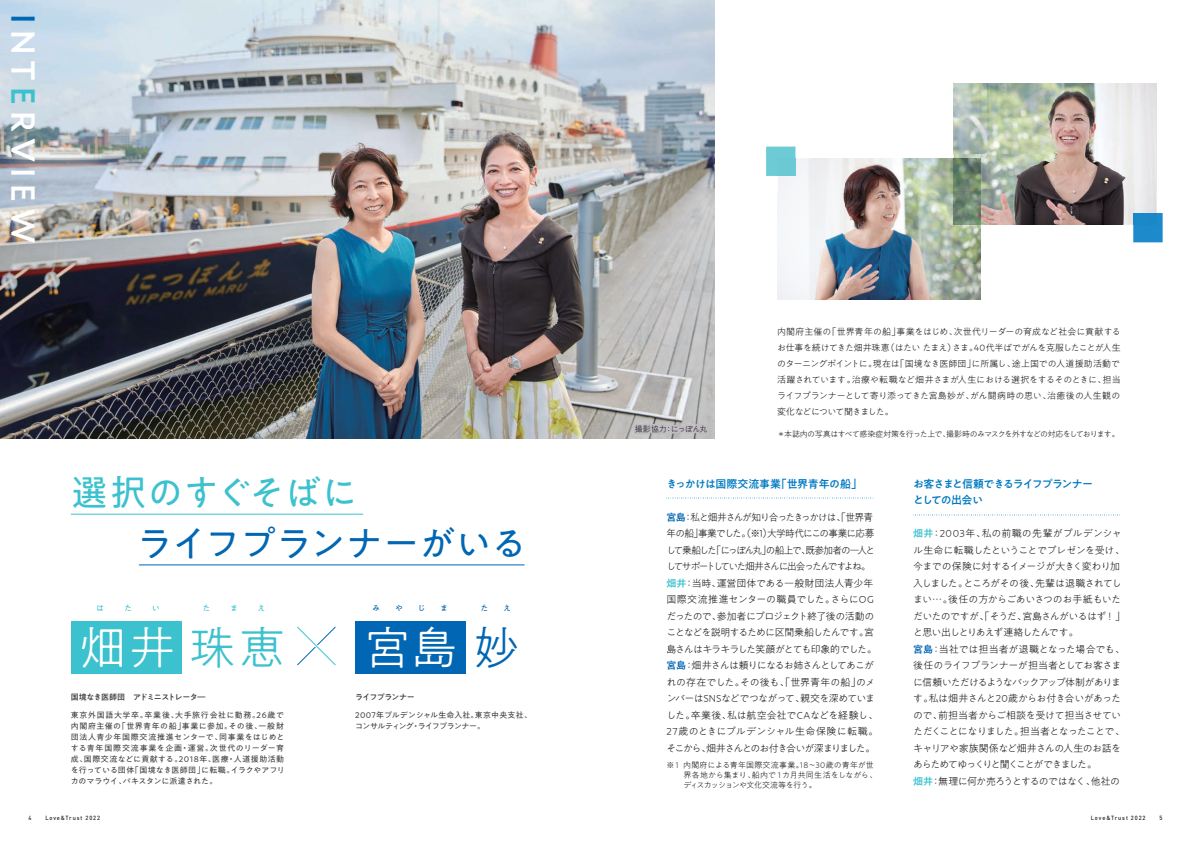
<style>
.page{position:relative;width:1191px;height:842px;background:#fff}
.page>*{position:absolute;margin:0;border:0;box-sizing:border-box;transform-origin:0 0}
.t1{font:300 46.1px "PA1 Gothic Std";letter-spacing:.085em;color:#fff}
.t2{font:36px "PA1 Gothic Std";color:#0166b3}
.t3{font:36px "PA1 Gothic Std";letter-spacing:.01em;color:#3cc1ce}
.t4{font:500 33px "PA1 Gothic Std";letter-spacing:.185em;color:#fff}
.t5{font:500 11px/16.5px "PA1 Gothic Std";letter-spacing:-.095em;color:#007ac2}
.t6{font:500 11px "PA1 Gothic Std";letter-spacing:-.035em;color:#007ac2}
.t7{font:300 10px/16.5px "PA1 Gothic Std";letter-spacing:-.07em;color:#231f20}
.t8{font:300 9px/16px "PA1 Gothic Std";letter-spacing:-.035em;color:#231f20;text-align:justify}
.t9{font:8px/11px "PA1 Gothic Std";letter-spacing:-.01em;color:#3e3e3f;text-align:justify}
.t10{font:300 8px/10px "PA1 Gothic Std";letter-spacing:-.01em;color:#231f20}
.t11{font:300 8px "PA1 Gothic Std";letter-spacing:-.08em;color:#231f20}
.t12{font:500 8px "PA1 Gothic Std";letter-spacing:-.075em;color:#3e3e3f}
.t13{font:300 8px "PA1 Gothic Std";letter-spacing:-.05em;color:#231f20}
.t14{font:8px "PA1 Gothic Std";color:#3cc1ce}
.t15{font:8px "PA1 Gothic Std";color:#0166b3}
.t16{font:500 6px "DIN";letter-spacing:.165em;color:#231f20;scale:.94 1}
.s1{color:#0166b3}
.s2{color:#3cc1ce}
.s3{font-weight:500;color:#0166b3}
.s4{font-weight:500;color:#3cc1ce}
</style>
<div class="page">
<div style="left:71px;top:621px;width:111px;height:53px;background:#3cc1ce"></div>
<img style="left:0;top:0;width:715px;height:439px">
<div style="left:355px;top:621px;width:111px;height:53px;background:#0166b3"></div>
<img style="left:778px;top:158px;width:175px;height:36px">
<img style="left:778px;top:194px;width:203px;height:106px">
<img style="left:953px;top:83px;width:203px;height:106px">
<img style="left:981px;top:189px;width:175px;height:36px">
<img style="left:953px;top:158px;width:28px;height:67px">
<svg style="left:766px;top:147px;width:29px;height:29px"></svg>
<img style="left:778px;top:158px;width:17px;height:18px">
<svg style="left:1133px;top:213px;width:29px;height:29px"></svg>
<img style="left:1133px;top:213px;width:23px;height:12px">
<svg style="left:666px;top:497px;width:207px;height:2px"></svg>
<svg style="left:913px;top:514px;width:207px;height:2px"></svg>
<hr style="left:71px;top:514px;width:292px;height:1px;background:#3cc1ce">
<hr style="left:139px;top:564px;width:385px;height:1px;background:#0166b3">
<svg style="left:631px;top:371px;width:79px;height:68px;background:#bdbcbd"></svg>
<svg style="left:297px;top:626px;width:39px;height:40px"></svg>
<h3 class="t4" style="left:43px;top:14px;width:231px;rotate:90deg"><span class="s1">I</span>NT<span class="s2">E</span>RVIEW</h3>
<h2 class="t3" style="left:72px;top:472px;width:287px">選択のすぐそばに</h2>
<h2 class="t2" style="left:137px;top:523px;width:392px">ライフプランナーがいる</h2>
<p class="t14" style="left:96px;top:603px;width:9px">は</p>
<p class="t14" style="left:124px;top:603px;width:10px">た</p>
<p class="t14" style="left:152px;top:603px;width:9px">い</p>
<p class="t14" style="left:202px;top:603px;width:9px">た</p>
<p class="t14" style="left:230px;top:603px;width:9px">ま</p>
<p class="t14" style="left:258px;top:603px;width:9px">え</p>
<p class="t15" style="left:372px;top:603px;width:9px">み</p>
<p class="t15" style="left:395px;top:603px;width:9px">や</p>
<p class="t15" style="left:417px;top:603px;width:9px">じ</p>
<p class="t15" style="left:440px;top:603px;width:9px">ま</p>
<p class="t15" style="left:480px;top:603px;width:9px">た</p>
<p class="t15" style="left:503px;top:603px;width:9px">え</p>
<h1 class="t1" style="left:80px;top:622px;width:207px">畑井<span class="s2">珠恵</span></h1>
<h1 class="t1" style="left:364px;top:622px;width:156px">宮島<span class="s1">妙</span></h1>
<p class="t12" style="left:71px;top:692px;width:136px">国境なき医師団　アドミニストレータ―</p>
<p class="t9" style="left:71px;top:710px;width:215px">東京外国語大学卒。卒業後、大手旅行会社に勤務。26歳で内閣府主催の「世界青年の船」事業に参加。その後、一般財団法人青少年国際交流推進センターで、同事業をはじめとする青年国際交流事業を企画・運営。次世代のリーダー育成、国際交流などに貢献する。2018年、医療・人道援助活動を行っている団体「国境なき医師団」に転職。イラクやアフリカのマラウイ、パキスタンに派遣された。</p>
<p class="t12" style="left:355px;top:692px;width:61px">ライフプランナー</p>
<p class="t9" style="left:355px;top:710px;width:178px">2007年プルデンシャル生命入社。東京中央支社、コンサルティング・ライフプランナー。</p>
<p class="t13" style="left:635px;top:425px;width:74px">撮影協力：にっぽん丸</p>
<p class="t8" style="left:777px;top:324px;width:345px">内閣府主催の「世界青年の船」事業をはじめ、次世代リーダーの育成など社会に貢献するお仕事を続けてきた畑井珠恵（はたい たまえ）さま。40代半ばでがんを克服したことが人生のターニングポイントに。現在は「国境なき医師団」に所属し、途上国での人道援助活動で活躍されています。治療や転職など畑井さまが人生における選択をするそのときに、担当ライフプランナーとして寄り添ってきた宮島妙が、がん闘病時の思い、治癒後の人生観の変化などについて聞きました。</p>
<p class="t11" style="left:777px;top:429px;width:344px">＊本誌内の写真はすべて感染症対策を行った上で、撮影時のみマスクを外すなどの対応をしております。</p>
<p class="t6" style="left:666px;top:477px;width:197px">きっかけは国際交流事業「世界青年の船」</p>
<p class="t7" style="left:666px;top:509px;width:213px"><span class="s3">宮島</span>：私と畑井さんが知り合ったきっかけは、「世界青年の船」事業でした。（※1）大学時代にこの事業に応募して乗船した「にっぽん丸」の船上で、既参加者の一人としてサポートしていた畑井さんに出会ったんですよね。<span class="s4">畑井</span>：当時、運営団体である一般財団法人青少年国際交流推進センターの職員でした。さらにOGだったので、参加者にプロジェクト終了後の活動のことなどを説明するために区間乗船したんです。宮島さんはキラキラした笑顔がとても印象的でした。<span class="s3">宮島</span>：畑井さんは頼りになるお姉さんとしてあこがれの存在でした。その後も、「世界青年の船」のメンバーはSNSなどでつながって、親交を深めていました。卒業後、私は航空会社でCAなどを経験し、<br>27歳のときにプルデンシャル生命保険に転職。そこから、畑井さんとのお付き合いが深まりました。</p>
<p class="t10" style="left:683px;top:760px;width:195px;text-indent:-17px">※１ 内閣府による青年国際交流事業。18～30歳の青年が世界各地から集まり、船内で１カ月共同生活をしながら、ディスカッションや文化交流等を行う。</p>
<p class="t5" style="left:913px;top:476px;width:182px">お客さまと信頼できるライフプランナーとしての出会い</p>
<p class="t7" style="left:913px;top:526px;width:213px"><span class="s4">畑井</span>：2003年、私の前職の先輩がプルデンシャル生命に転職したということでプレゼンを受け、今までの保険に対するイメージが大きく変わり加入しました。ところがその後、先輩は退職されてしまい…。後任の方からごあいさつのお手紙もいただいたのですが、「そうだ、宮島さんがいるはず！」と思い出しとりあえず連絡したんです。<br><span class="s3">宮島</span>：当社では担当者が退職となった場合でも、後任のライフプランナーが担当者としてお客さまに信頼いただけるようなバックアップ体制があります。私は畑井さんと20歳からお付き合いがあったので、前担当者からご相談を受けて担当させていただくことになりました。担当者となったことで、キャリアや家族関係など畑井さんの人生のお話をあらためてゆっくりと聞くことができました。<br><span class="s4">畑井</span>：無理に何か売ろうとするのではなく、他社の</p>
<p class="t16" style="left:28px;top:814px;width:5px">4</p>
<p class="t16" style="left:45px;top:814px;width:60px">Love&amp;Trust 2022</p>
<p class="t16" style="left:1090px;top:814px;width:60px">Love&amp;Trust 2022</p>
<p class="t16" style="left:1159px;top:814px;width:5px">5</p>
</div>
